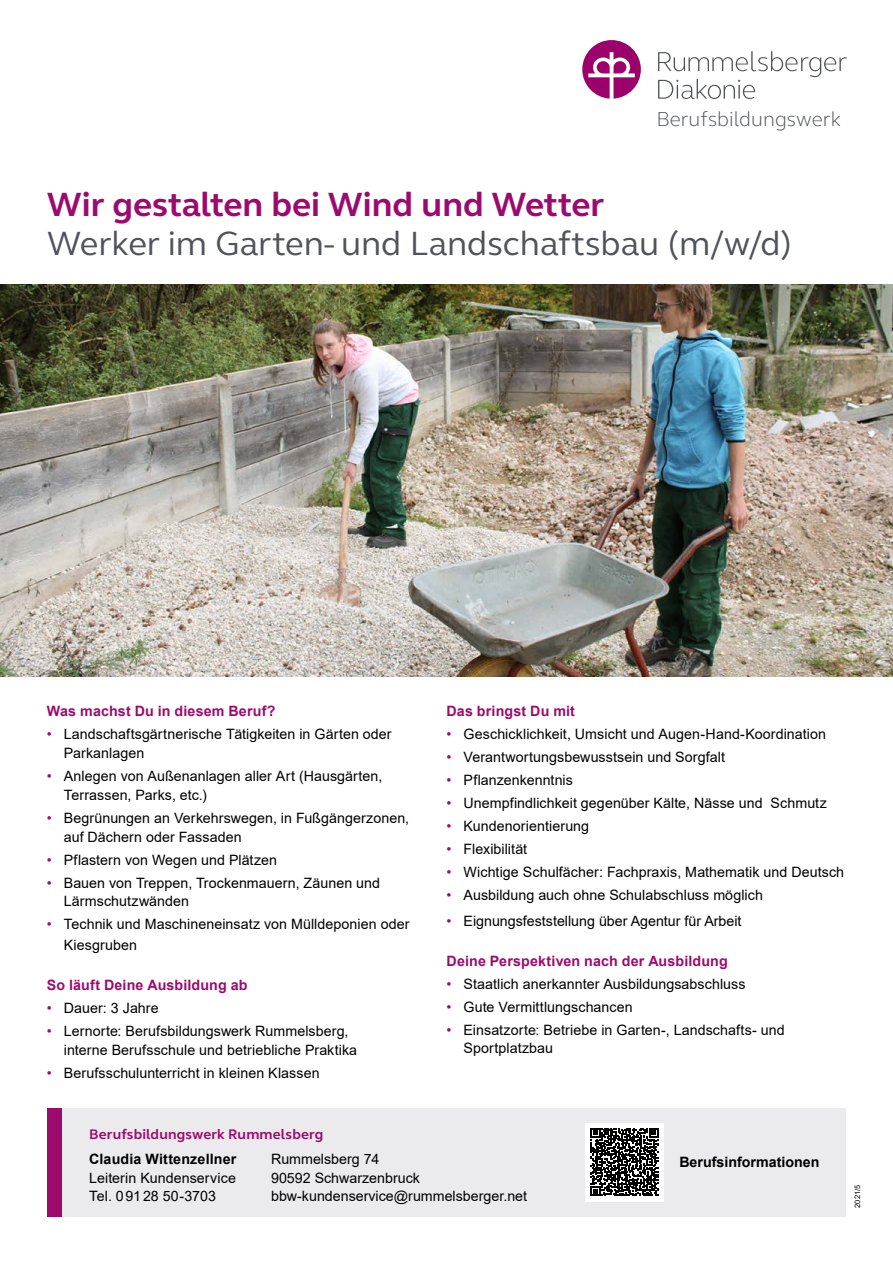
<style>
.page{position:relative;width:893px;height:1263px;background:#fff}
.page>*{position:absolute;margin:0;border:0;box-sizing:border-box;transform-origin:0 0}
.t1{font:34.5px "FS Elliot";color:#50535a}
.t2{font:700 34.5px "FS Elliot";color:#9d0a6d}
.t3{font:300 20.85px "FS Elliot";color:#50535a}
.t4{font:14.25px/18.8px "Arial";letter-spacing:.005em;color:#000}
.t5{font:700 14.25px "Arial";letter-spacing:.01em;color:#9d0a6d}
.t6{font:700 14.25px "Arial";color:#000}
.t7{font:700 14.25px "FS Elliot";letter-spacing:.01em;color:#9d0a6d}
.t8{font:7.5px "Arial";color:#000}
.s1{color:#9d0a6d}
</style>
<div class="page">
<svg style="left:658px;top:51px;width:189px;height:48px"></svg>
<svg style="left:582px;top:40px;width:59px;height:59px"></svg>
<img style="left:0;top:285px;width:893px;height:391px">
<div style="left:62px;top:1108px;width:784px;height:108px;background:#ebebed"></div>
<div style="left:47px;top:1108px;width:15px;height:108px;background:#9d0a6d"></div>
<div style="left:585px;top:1122px;width:79px;height:79px;background:#fff"></div>
<svg style="left:591px;top:1128px;width:67px;height:68px"></svg>
<h2 class="t3" style="left:656px;top:105px;width:186px">Berufsbildungswerk</h2>
<h1 class="t2" style="left:47px;top:181px;width:559px">Wir gestalten bei Wind und Wetter</h1>
<h1 class="t1" style="left:47px;top:220px;width:747px">Werker im Garten- und Landschaftsbau (m/w/d)</h1>
<p class="t5" style="left:47px;top:701px;width:230px">Was machst Du in diesem Beruf?</p>
<p class="t4" style="left:64px;top:725px;width:329px;text-indent:-17px"><span class="s1">•</span> Landschaftsgärtnerische Tätigkeiten in Gärten oder<br>Parkanlagen</p>
<p class="t4" style="left:64px;top:766px;width:320px;text-indent:-17px"><span class="s1">•</span> Anlegen von Außenanlagen aller Art (Hausgärten,<br>Terrassen, Parks, etc.)</p>
<p class="t4" style="left:64px;top:808px;width:347px;text-indent:-17px"><span class="s1">•</span> Begrünungen an Verkehrswegen, in Fußgängerzonen, auf Dächern oder Fassaden</p>
<p class="t4" style="left:47px;top:850px;width:232px"><span class="s1">•</span> Pflastern von Wegen und Plätzen</p>
<p class="t4" style="left:64px;top:873px;width:318px;text-indent:-17px"><span class="s1">•</span> Bauen von Treppen, Trockenmauern, Zäunen und<br>Lärmschutzwänden</p>
<p class="t4" style="left:64px;top:914px;width:347px;line-height:21px;text-indent:-17px"><span class="s1">•</span> Technik und Maschineneinsatz von Mülldeponien oder<br>Kiesgruben</p>
<p class="t5" style="left:47px;top:975px;width:202px">So läuft Deine Ausbildung ab</p>
<p class="t4" style="left:47px;top:999px;width:113px"><span class="s1">•</span> Dauer: 3 Jahre</p>
<p class="t4" style="left:64px;top:1022px;width:295px;text-indent:-17px"><span class="s1">•</span> Lernorte: Berufsbildungswerk Rummelsberg, interne Berufsschule und betriebliche Praktika</p>
<p class="t4" style="left:47px;top:1064px;width:274px"><span class="s1">•</span> Berufsschulunterricht in kleinen Klassen</p>
<p class="t5" style="left:446px;top:701px;width:130px">Das bringst Du mit</p>
<p class="t4" style="left:446px;top:725px;width:381px"><span class="s1">•</span> Geschicklichkeit, Umsicht und Augen-Hand-Koordination</p>
<p class="t4" style="left:446px;top:748px;width:280px"><span class="s1">•</span> Verantwortungsbewusstsein und Sorgfalt</p>
<p class="t4" style="left:446px;top:771px;width:128px"><span class="s1">•</span> Pflanzenkenntnis</p>
<p class="t4" style="left:446px;top:794px;width:382px"><span class="s1">•</span> Unempfindlichkeit gegenüber Kälte, Nässe und Schmutz</p>
<p class="t4" style="left:446px;top:817px;width:144px"><span class="s1">•</span> Kundenorientierung</p>
<p class="t4" style="left:446px;top:840px;width:82px"><span class="s1">•</span> Flexibilität</p>
<p class="t4" style="left:446px;top:863px;width:399px"><span class="s1">•</span> Wichtige Schulfächer: Fachpraxis, Mathematik und Deutsch</p>
<p class="t4" style="left:446px;top:886px;width:318px"><span class="s1">•</span> Ausbildung auch ohne Schulabschluss möglich</p>
<p class="t4" style="left:446px;top:911px;width:297px"><span class="s1">•</span> Eignungsfeststellung über Agentur für Arbeit</p>
<p class="t5" style="left:446px;top:950px;width:283px">Deine Perspektiven nach der Ausbildung</p>
<p class="t4" style="left:446px;top:974px;width:301px"><span class="s1">•</span> Staatlich anerkannter Ausbildungsabschluss</p>
<p class="t4" style="left:446px;top:997px;width:188px"><span class="s1">•</span> Gute Vermittlungschancen</p>
<p class="t4" style="left:463px;top:1020px;width:323px;text-indent:-17px"><span class="s1">•</span> Einsatzorte: Betriebe in Garten-, Landschafts- und<br>Sportplatzbau</p>
<p class="t7" style="left:89px;top:1124px;width:236px">Berufsbildungswerk Rummelsberg</p>
<p class="t6" style="left:89px;top:1149px;width:149px">Claudia Wittenzellner</p>
<p class="t4" style="left:89px;top:1168px;width:148px">Leiterin Kundenservice<br>Tel. 09128 50-3703</p>
<p class="t4" style="left:271px;top:1149px;width:258px">Rummelsberg 74<br>90592 Schwarzenbruck bbw-kundenservice@rummelsberger.net</p>
<p class="t6" style="left:679px;top:1152px;width:142px">Berufsinformationen</p>
<p class="t8" style="left:852px;top:1208px;width:24px;rotate:-90deg">2021/5</p>
</div>
